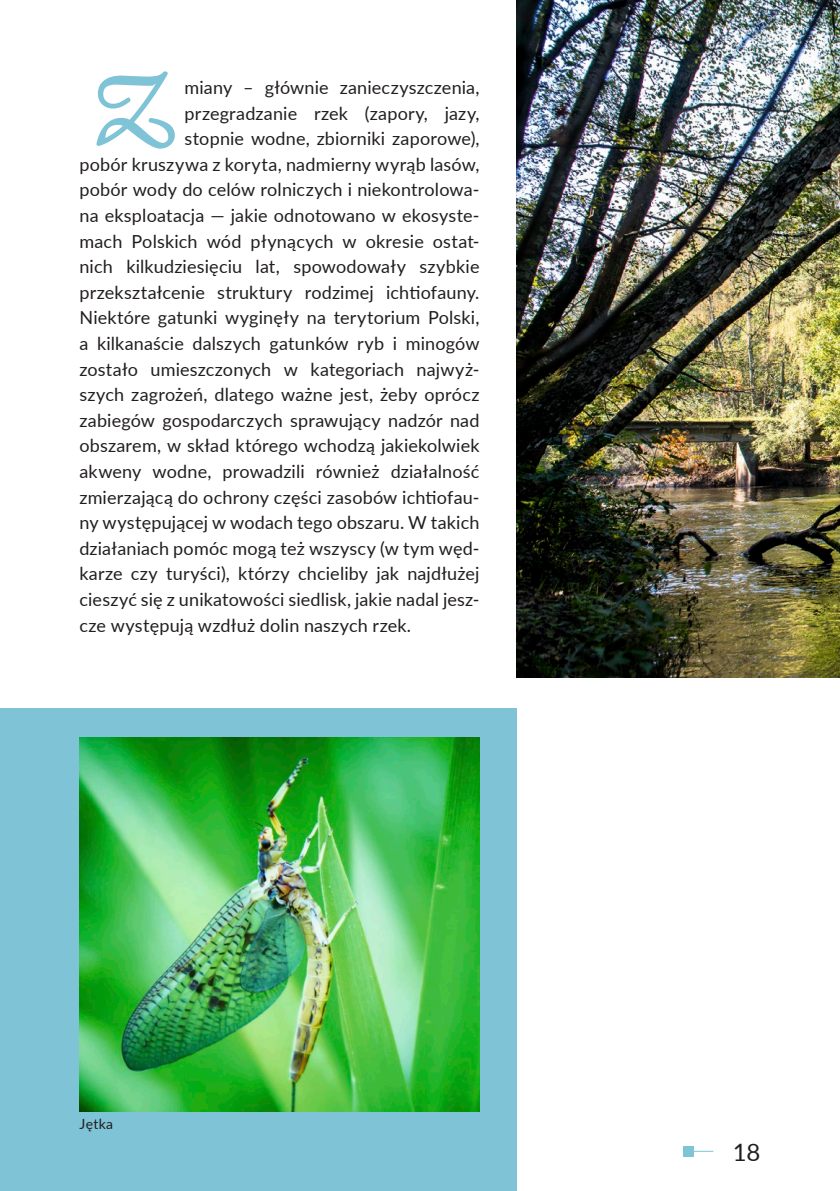
<style>
.page{position:relative;width:840px;height:1191px;background:#fff}
.page>*{position:absolute;margin:0;border:0;box-sizing:border-box;transform-origin:0 0}
.t1{font:700 96.6px "Amaze";color:#7fc3d7}
.t2{font:24px "Lato";color:#221e1f}
.t3{font:18px "Lato";letter-spacing:.01em;color:#221e1f}
.t4{font:14px "Lato";letter-spacing:.025em;color:#221e1f}
</style>
<div class="page">
<div style="left:0;top:709px;width:516px;height:482px;background:#7fc3d7"></div>
<img style="left:79px;top:737px;width:400px;height:374px">
<img style="left:516px;top:0;width:323px;height:677px">
<div style="left:682px;top:1145px;width:11px;height:11px;background:#7fc3d7"></div>
<svg style="left:693px;top:1150px;width:20px;height:1px"></svg>
<h1 class="t1" style="left:88px;top:48px;width:91px">Z</h1>
<p class="t3" style="left:184px;top:74px;width:296px">miany – głównie zanieczyszczenia,</p>
<p class="t3" style="left:184px;top:100px;width:296px">przegradzanie rzek (zapory, jazy,</p>
<p class="t3" style="left:184px;top:126px;width:296px">stopnie wodne, zbiorniki zaporowe),</p>
<p class="t3" style="left:79px;top:151px;width:401px">pobór kruszywa z koryta, nadmierny wyrąb lasów,</p>
<p class="t3" style="left:79px;top:177px;width:401px">pobór wody do celów rolniczych i niekontrolowa-</p>
<p class="t3" style="left:79px;top:202px;width:401px">na eksploatacja — jakie odnotowano w ekosyste-</p>
<p class="t3" style="left:79px;top:228px;width:401px">mach Polskich wód płynących w okresie ostat-</p>
<p class="t3" style="left:79px;top:254px;width:401px">nich kilkudziesięciu lat, spowodowały szybkie</p>
<p class="t3" style="left:79px;top:279px;width:401px">przekształcenie struktury rodzimej ichtiofauny.</p>
<p class="t3" style="left:79px;top:305px;width:401px">Niektóre gatunki wyginęły na terytorium Polski,</p>
<p class="t3" style="left:79px;top:330px;width:401px">a kilkanaście dalszych gatunków ryb i minogów</p>
<p class="t3" style="left:79px;top:356px;width:401px">zostało umieszczonych w kategoriach najwyż-</p>
<p class="t3" style="left:79px;top:382px;width:401px">szych zagrożeń, dlatego ważne jest, żeby oprócz</p>
<p class="t3" style="left:79px;top:407px;width:401px">zabiegów gospodarczych sprawujący nadzór nad</p>
<p class="t3" style="left:79px;top:433px;width:401px">obszarem, w skład którego wchodzą jakiekolwiek</p>
<p class="t3" style="left:79px;top:458px;width:401px">akweny wodne, prowadzili również działalność</p>
<p class="t3" style="left:79px;top:484px;width:401px">zmierzającą do ochrony części zasobów ichtiofau-</p>
<p class="t3" style="left:79px;top:510px;width:401px">ny występującej w wodach tego obszaru. W takich</p>
<p class="t3" style="left:79px;top:535px;width:401px">działaniach pomóc mogą też wszyscy (w tym węd-</p>
<p class="t3" style="left:79px;top:561px;width:401px">karze czy turyści), którzy chcieliby jak najdłużej</p>
<p class="t3" style="left:79px;top:586px;width:401px">cieszyć się z unikatowości siedlisk, jakie nadal jesz-</p>
<p class="t3" style="left:79px;top:612px;width:333px">cze występują wzdłuż dolin naszych rzek.</p>
<p class="t4" style="left:79px;top:1113px;width:35px">Jętka</p>
<h2 class="t2" style="left:732px;top:1135px;width:29px">18</h2>
</div>
